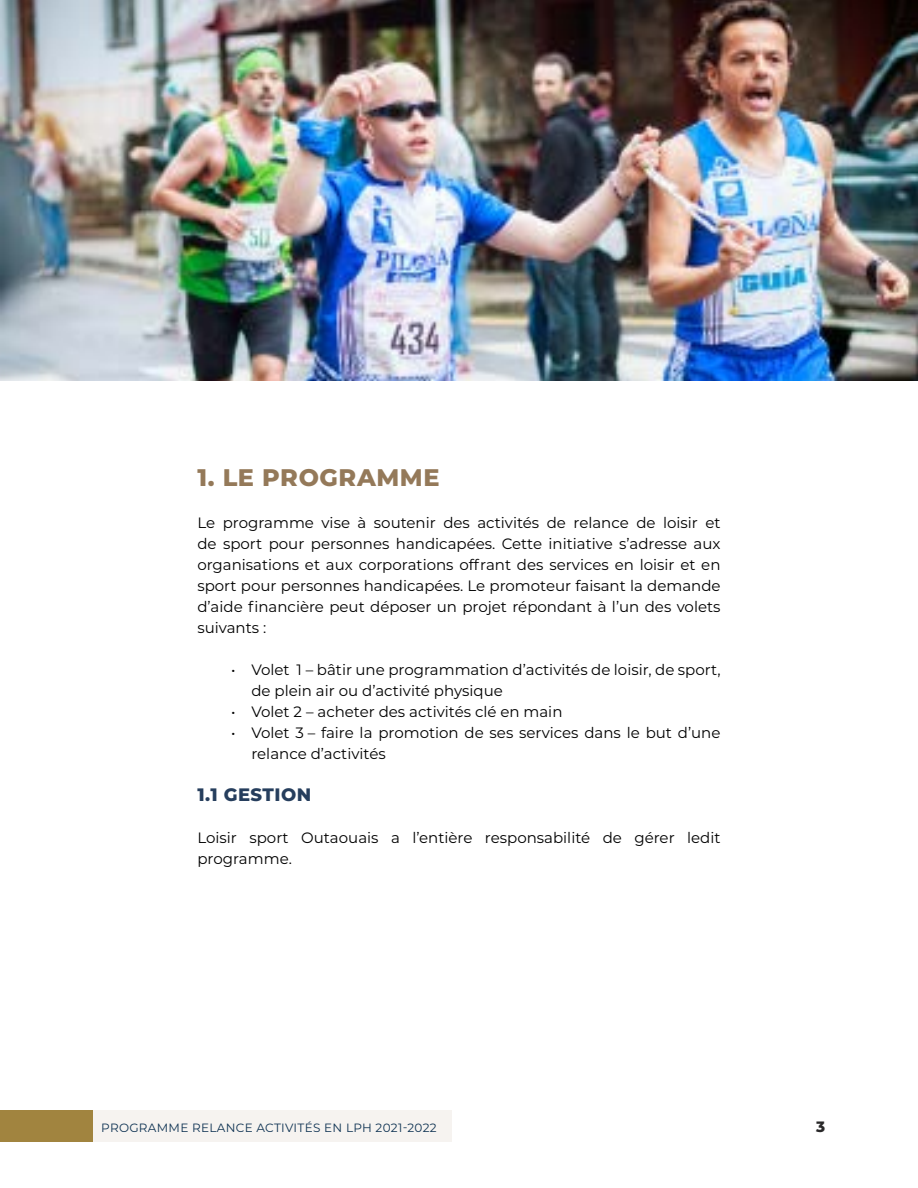
<style>
.page{position:relative;width:918px;height:1188px;background:#fff}
.page>*{position:absolute;margin:0;border:0;box-sizing:border-box;transform-origin:0 0}
.t1{font:800 24px "Montserrat";letter-spacing:.025em;color:#947959}
.t2{font:800 18px "Montserrat";letter-spacing:.025em;color:#263e5d}
.t3{font:15px/21px "Montserrat";color:#000}
.t4{font:800 15px "Montserrat";color:#292829}
.t5{font:12px "Montserrat";letter-spacing:.025em;color:#0e3252}
</style>
<div class="page">
<img style="left:0;top:0;width:918px;height:381px">
<div style="left:0;top:1110px;width:451px;height:32px;background:#f6f3f0"></div>
<div style="left:0;top:1110px;width:93px;height:32px;background:#a1843f"></div>
<h1 class="t1" style="left:197px;top:460px;width:244px">1. LE PROGRAMME</h1>
<p class="t3" style="left:197px;top:512px;width:525px;text-align:justify">Le programme vise à soutenir des activités de relance de loisir et de sport pour personnes handicapées. Cette initiative s’adresse aux organisations et aux corporations offrant des services en loisir et en sport pour personnes handicapées. Le promoteur faisant la demande d’aide financière peut déposer un projet répondant à l’un des volets suivants :</p>
<p class="t3" style="left:251px;top:659px;width:471px;text-indent:-20px">• Volet 1 – bâtir une programmation d’activités de loisir, de sport, de plein air ou d’activité physique</p>
<p class="t3" style="left:231px;top:701px;width:333px">• Volet 2 – acheter des activités clé en main</p>
<p class="t3" style="left:251px;top:722px;width:471px;text-indent:-20px">• Volet 3 – faire la promotion de ses services dans le but d’une relance d’activités</p>
<p class="t2" style="left:197px;top:781px;width:115px">1.1 GESTION</p>
<p class="t3" style="left:197px;top:827px;width:525px">Loisir sport Outaouais a l’entière responsabilité de gérer ledit programme.</p>
<p class="t5" style="left:101px;top:1119px;width:337px">PROGRAMME RELANCE ACTIVITÉS EN LPH 2021-2022</p>
<p class="t4" style="left:816px;top:1116px;width:11px">3</p>
</div>
